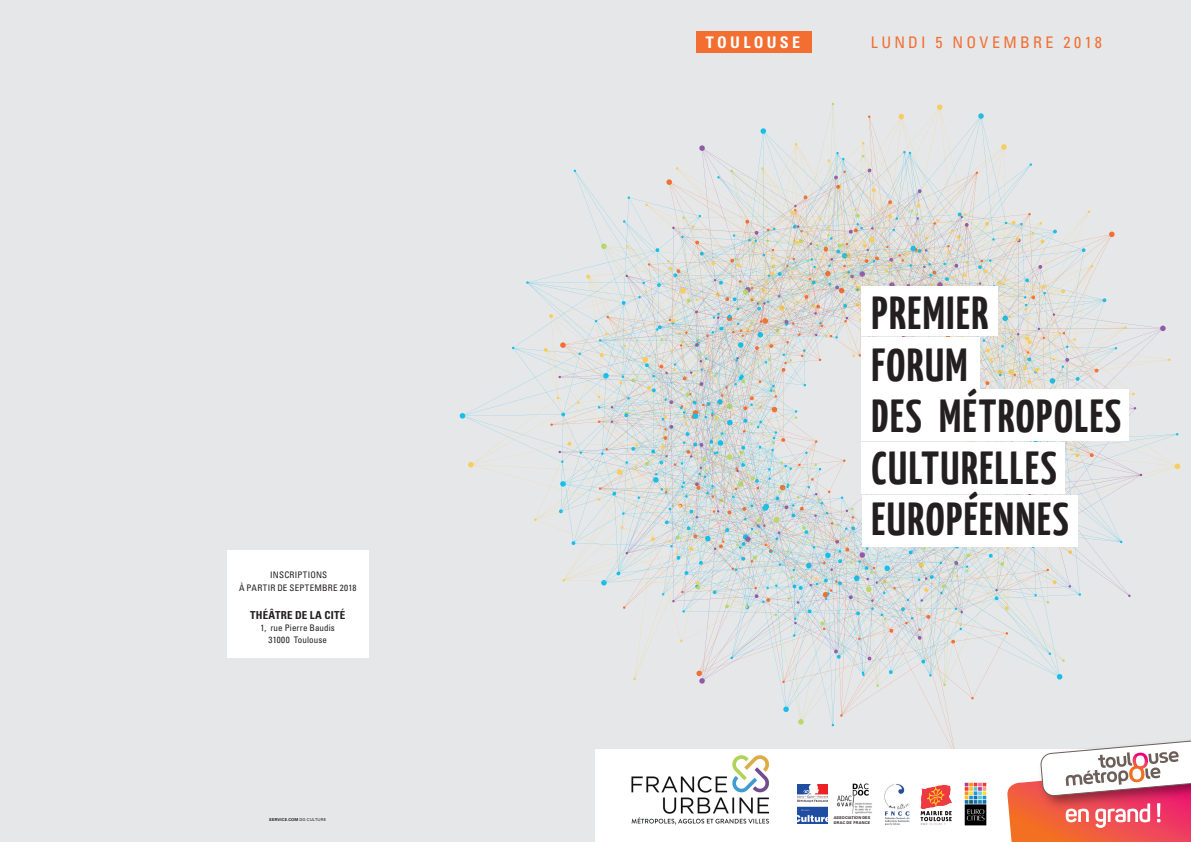
<style>
.page{position:relative;width:1191px;height:842px;background:#e6e7e9}
.page>*{position:absolute;margin:0;border:0;box-sizing:border-box;transform-origin:0 0}
.t1{font:700 46.3px/51.4px "Yanone Kaffeesatz";letter-spacing:.03em;color:#231f20}
.t2{font:condensed 16px "Univers LT Std";letter-spacing:.205em;color:#f36e31}
.t3{font:700 condensed 16px "Univers LT Std";letter-spacing:.205em;color:#fff}
.t4{font:700 condensed 11px "Univers LT Std";letter-spacing:.025em;color:#231f20}
.t5{font:condensed 9px/13px "Univers LT Std";letter-spacing:.025em;color:#231f20;text-align:center}
.t6{font:700 4px "Univers";letter-spacing:.04em;color:#231f20}
.t7{font:700 3.9px/4.6px "Univers LT Std";letter-spacing:.03em;color:#231f20}
.s1{font-weight:400}
</style>
<div class="page">
<div style="left:696px;top:31px;width:116px;height:22px;background:#f36e31"></div>
<div style="left:1117px;top:144px;width:53px;height:162px;background:#e6e7e9"></div>
<svg style="left:1064px;top:306px;width:114px;height:374px;background:#e4e5e7"></svg>
<div style="left:678px;top:725px;width:374px;height:24px;background:#e6e7e9"></div>
<div style="left:601px;top:103px;width:382px;height:66px;background:#e6e7e9"></div>
<svg style="left:664px;top:428px;width:400px;height:297px;background:#dee2e3"></svg>
<div style="left:676px;top:104px;width:400px;height:65px;background:#e6e7e9"></div>
<svg style="left:717px;top:113px;width:400px;height:315px;background:#e0e1df"></svg>
<div style="left:861px;top:390px;width:267px;height:51px;background:#fff"></div>
<div style="left:861px;top:443px;width:204px;height:51px;background:#fff"></div>
<div style="left:861px;top:495px;width:216px;height:52px;background:#fff"></div>
<div style="left:861px;top:286px;width:137px;height:49px;background:#fff"></div>
<div style="left:861px;top:337px;width:118px;height:51px;background:#fff"></div>
<svg style="left:459px;top:169px;width:354px;height:427px;background:#e3e4e5"></svg>
<svg style="left:468px;top:245px;width:379px;height:435px;background:#dce0df"></svg>
<div style="left:595px;top:749px;width:596px;height:93px;background:#fff"></div>
<img style="left:631px;top:755px;width:168px;height:70px">
<img style="left:1033px;top:730px;width:158px;height:7px">
<svg style="left:1006px;top:737px;width:185px;height:105px"></svg>
<img style="left:1125px;top:756px;width:26px;height:23px">
<img style="left:884px;top:784px;width:26px;height:42px">
<img style="left:797px;top:785px;width:30px;height:39px">
<img style="left:920px;top:785px;width:32px;height:40px">
<img style="left:837px;top:795px;width:35px;height:19px">
<img style="left:852px;top:783px;width:16px;height:12px">
<img style="left:964px;top:782px;width:22px;height:44px">
<div style="left:227px;top:550px;width:142px;height:108px;background:#fff"></div>
<p class="t5" style="left:239px;top:568px;width:119px">INSCRIPTIONS<br>À PARTIR DE SEPTEMBRE 2018</p>
<p class="t4" style="left:250px;top:608px;width:97px">THÉÂTRE DE LA CITÉ</p>
<p class="t5" style="left:260px;top:622px;width:76px;line-height:12px">1, RUE PIERRE BAUDIS<br>31000 TOULOUSE</p>
<p class="t6" style="left:269px;top:817px;width:58px">SERVICE.COM <span class="s1">DG CULTURE</span></p>
<h2 class="t3" style="left:706px;top:32px;width:96px">TOULOUSE</h2>
<h2 class="t2" style="left:870px;top:32px;width:232px">LUNDI 5 NOVEMBRE 2018</h2>
<h1 class="t1" style="left:871px;top:287px;width:251px">PREMIER<br>FORUM<br>DES MÉTROPOLES<br>CULTURELLES<br>EUROPÉENNES</h1>
<p class="t7" style="left:833px;top:815px;width:38px">ASSOCIATION DES<br>DRAC DE FRANCE</p>
</div>
